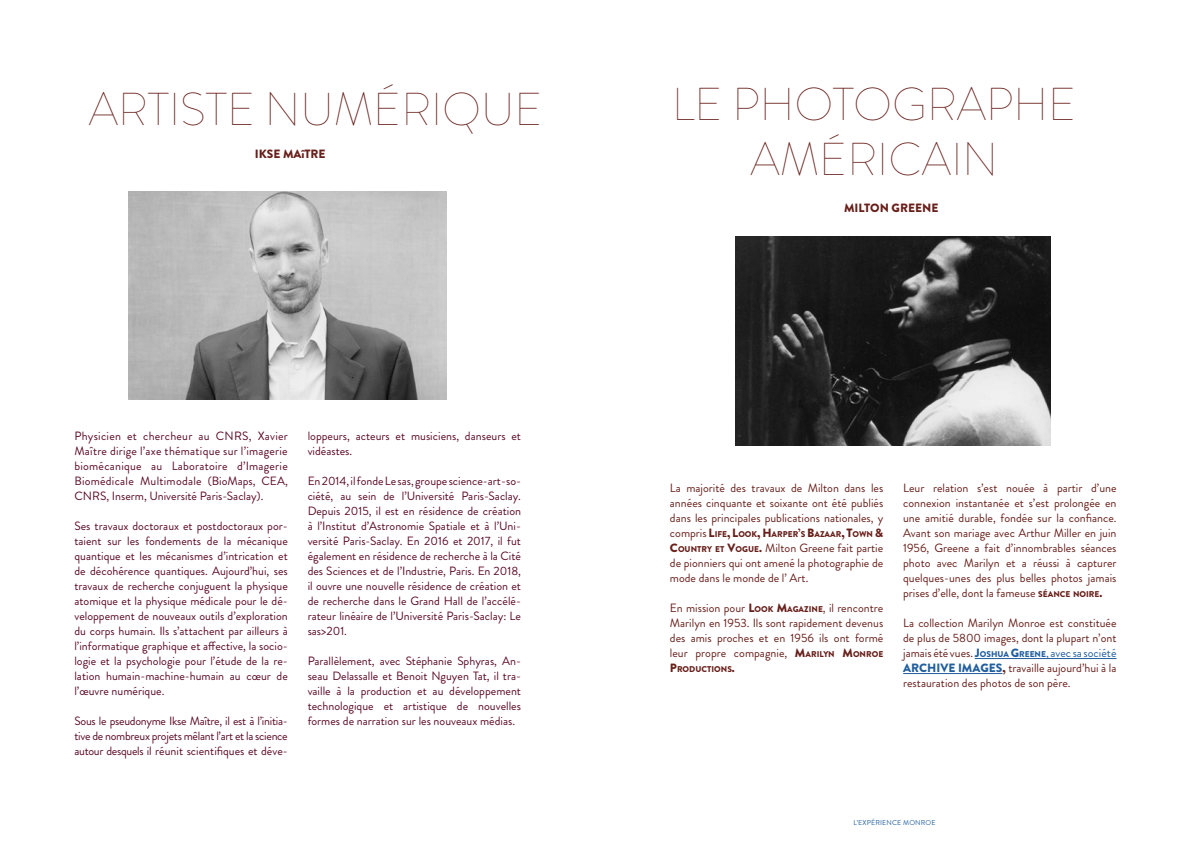
<style>
.page{position:relative;width:1191px;height:842px;background:#fff}
.page>*{position:absolute;margin:0;border:0;box-sizing:border-box;transform-origin:0 0}
.t1{font:100 46px/55.2px "Brandon Grotesque";color:#671f1a;text-align:center}
.t2{font:12px/15px "Brandon Grotesque";color:#5b0a27;text-align:justify}
.t3{font:12px/15px "Brandon Grotesque";color:#671f1a;text-align:justify}
.t4{font:900 12px "Brandon Grotesque";color:#671f1a}
.t5{font:900 8.4px "Brandon Grotesque";color:#671f1a}
.t6{font:7px "Brandon Grotesque";letter-spacing:.02em;color:#215e9e}
.s1{font-weight:400;font-size:12px}
.s2{font-size:12px}
.s3{font-weight:900}
.s4{font-weight:900;font-size:8.4px}
.s5{font-weight:900;color:#215e9e}
.s6{font-weight:900;font-size:8.4px;color:#215e9e}
.s7{color:#215e9e}
</style>
<div class="page">
<img style="left:129px;top:191px;width:318px;height:209px">
<img style="left:736px;top:237px;width:314px;height:208px">
<hr style="left:974px;top:658px;width:142px;height:1px;background:#215e9e">
<hr style="left:903px;top:673px;width:99px;height:1px;background:#215e9e">
<h1 class="t1" style="left:89px;top:81px;width:455px">ARTISTE NUMÉRIQUE</h1>
<p class="t4" style="left:255px;top:145px;width:72px">IKSE MAîTRE</p>
<p class="t2" style="left:74px;top:429px;width:215px">Physicien et chercheur au CNRS, Xavier Maître dirige l’axe thématique sur l’imagerie biomécanique au Laboratoire d’Imagerie Biomédicale Multimodale (BioMaps, CEA, CNRS, Inserm, Université Paris-Saclay).</p>
<p class="t2" style="left:74px;top:519px;width:215px">Ses travaux doctoraux et postdoctoraux por&shy;taient sur les fondements de la mécanique quantique et les mécanismes d’intrication et de décohérence quantiques. Aujourd’hui, ses travaux de recherche conjuguent la physique atomique et la physique médicale pour le dé&shy;veloppement de nouveaux outils d’exploration du corps humain. Ils s’attachent par ailleurs à l’informatique graphique et affective, la socio&shy;logie et la psychologie pour l’étude de la re&shy;lation humain-machine-humain au cœur de l’œuvre numérique.</p>
<p class="t2" style="left:74px;top:714px;width:215px">Sous le pseudonyme Ikse Maître, il est à l’initia&shy;tive de nombreux projets mêlant l’art et la science autour desquels il réunit scientifiques et déve-</p>
<p class="t2" style="left:308px;top:429px;width:215px">loppeurs, acteurs et musiciens, danseurs et vidéastes.</p>
<p class="t2" style="left:308px;top:474px;width:215px">En 2014, il fonde Le sas, groupe science-art-so&shy;ciété, au sein de l’Université Paris-Saclay.<br>Depuis 2015, il est en résidence de création à l’Institut d’Astronomie Spatiale et à l’Uni&shy;versité Paris-Saclay. En 2016 et 2017, il fut également en résidence de recherche à la Cité des Sciences et de l’Industrie, Paris. En 2018, il ouvre une nouvelle résidence de création et de recherche dans le Grand Hall de l’accélé&shy;rateur linéaire de l’Université Paris-Saclay: Le sas&gt;201.</p>
<p class="t2" style="left:308px;top:654px;width:215px">Parallèlement, avec Stéphanie Sphyras, An&shy;seau Delassalle et Benoit Nguyen Tat, il tra&shy;vaille à la production et au développement technologique et artistique de nouvelles formes de narration sur les nouveaux médias.</p>
<h1 class="t1" style="left:672px;top:76px;width:406px">LE PHOTOGRAPHE<br>AMÉRICAIN</h1>
<p class="t4" style="left:844px;top:199px;width:96px">MILTON GREENE</p>
<p class="t3" style="left:670px;top:481px;width:215px">La majorité des travaux de Milton dans les années cinquante et soixante ont été publiés dans les principales publications nationales, y</p>
<p class="t5" style="left:670px;top:528px;width:215px"><span class="s1">compris</span> <span class="s2">L</span>IFE<span class="s2">, L</span>OOK<span class="s2">, H</span>ARPER<span class="s2">’</span>S <span class="s2">B</span>AZAAR<span class="s2">, T</span>OWN <span class="s2">&amp;</span></p>
<p class="t3" style="left:670px;top:541px;width:215px"><span class="s3">C</span><span class="s4">OUNTRY ET</span> <span class="s3">V</span><span class="s4">OGUE</span><span class="s3">.</span> Milton Greene fait partie de pionniers qui ont amené la photographie de mode dans le monde de l’ Art.</p>
<p class="t3" style="left:670px;top:601px;width:215px">En mission pour <span class="s3">L</span><span class="s4">OOK</span> <span class="s3">M</span><span class="s4">AGAZINE</span>, il rencontre Marilyn en 1953. Ils sont rapidement devenus des amis proches et en 1956 ils ont formé leur propre compagnie, <span class="s3">M</span><span class="s4">ARILYN</span> <span class="s3">M</span><span class="s4">ONROE</span></p>
<p class="t5" style="left:670px;top:663px;width:66px"><span class="s2">P</span>RODUCTIONS<span class="s2">.</span></p>
<p class="t3" style="left:903px;top:481px;width:215px">Leur relation s’est nouée à partir d’une connexion instantanée et s’est prolongée en une amitié durable, fondée sur la confiance.<br>Avant son mariage avec Arthur Miller en juin 1956, Greene a fait d’innombrables séances photo avec Marilyn et a réussi à capturer quelques-unes des plus belles photos jamais prises d’elle, dont la fameuse <span class="s4">SÉANCE NOIRE</span><span class="s3">.</span></p>
<p class="t3" style="left:903px;top:616px;width:215px">La collection Marilyn Monroe est constituée de plus de 5800 images, dont la plupart n’ont jamais été vues. <span class="s5">J</span><span class="s6">OSH UA</span> <span class="s5">G</span><span class="s6">REENE</span><span class="s7">, avec sa société </span><span class="s5">ARCHIVE IMAGES</span></p>
<p class="t3" style="left:903px;top:661px;width:215px;text-indent:99px"><span class="s3">,</span> travaille aujourd’hui à la restauration des photos de son père.</p>
<p class="t6" style="left:853px;top:818px;width:84px">L’EXPÉRIENCE MONROE</p>
</div>
